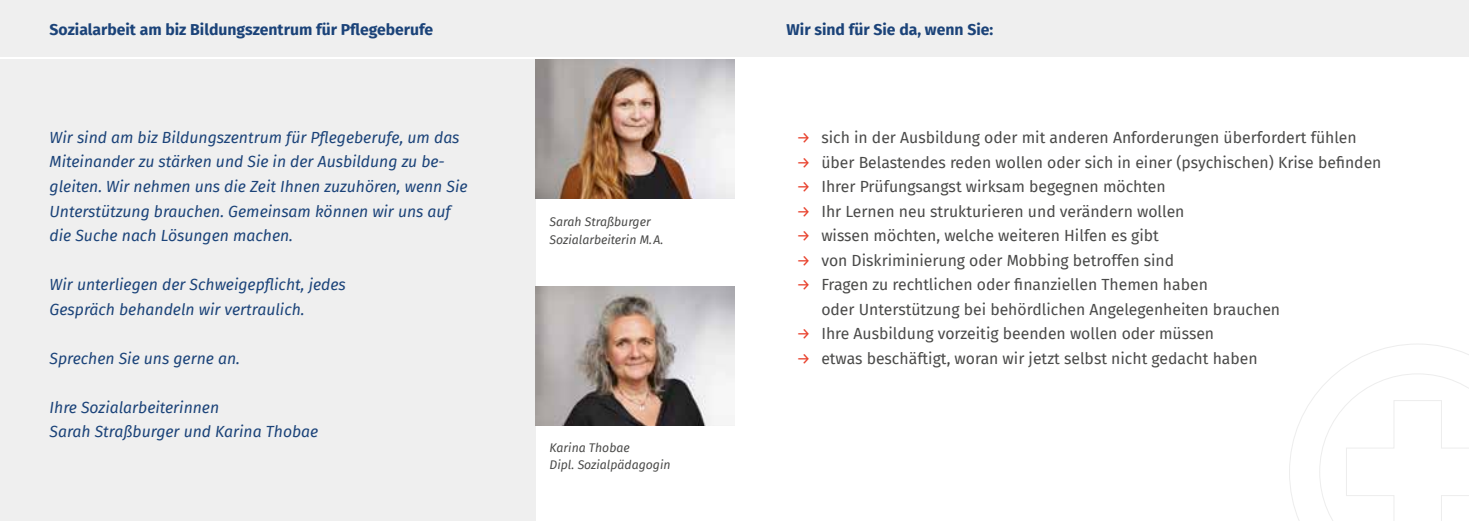
<style>
.page{position:relative;width:1469px;height:521px;background:#fff}
.page>*{position:absolute;margin:0;border:0;box-sizing:border-box;transform-origin:0 0}
.t1{font:15.75px/24.5px "Fira Sans";color:#4a4a49}
.t2{font:italic 15.75px/24.5px "Fira Sans";color:#1b4379}
.t3{font:700 15.75px "Fira Sans";color:#1b4379}
.t4{font:italic 12.25px/17.5px "Fira Sans";color:#4a4a49}
.s1{color:#e8412c}
</style>
<div class="page">
<div style="left:0;top:60px;width:536px;height:461px;background:#efefef"></div>
<div style="left:0;top:0;width:1468px;height:56px;background:#efefef"></div>
<img style="left:536px;top:286px;width:198px;height:139px">
<img style="left:536px;top:60px;width:198px;height:139px">
<svg style="left:1289px;top:344px;width:179px;height:177px"></svg>
<p class="t3" style="left:50px;top:16px;width:385px">Sozialarbeit am biz Bildungszentrum für Pflegeberufe</p>
<p class="t3" style="left:786px;top:16px;width:208px">Wir sind für Sie da, wenn Sie:</p>
<p class="t2" style="left:50px;top:125px;width:419px">Wir sind am biz Bildungszentrum für Pflegeberufe, um das Miteinander zu stärken und Sie in der Ausbildung zu be&shy;gleiten. Wir nehmen uns die Zeit Ihnen zuzuhören, wenn Sie Unterstützung brauchen. Gemeinsam können wir uns auf die Suche nach Lösungen machen.</p>
<p class="t2" style="left:50px;top:272px;width:298px">Wir unterliegen der Schweigepflicht, jedes<br>Gespräch behandeln wir vertraulich.</p>
<p class="t2" style="left:50px;top:345px;width:192px">Sprechen Sie uns gerne an.</p>
<p class="t2" style="left:50px;top:394px;width:270px">Ihre Sozialarbeiterinnen<br>Sarah Straßburger und Karina Thobae</p>
<p class="t4" style="left:549px;top:213px;width:115px">Sarah Straßburger<br>Sozialarbeiterin M.A.</p>
<p class="t4" style="left:549px;top:439px;width:122px">Karina Thobae<br>Dipl. Sozialpädagogin</p>
<p class="t1" style="left:796px;top:125px;width:561px"><span class="s1">→</span> sich in der Ausbildung oder mit anderen Anforderungen überfordert fühlen</p>
<p class="t1" style="left:796px;top:149px;width:586px"><span class="s1">→</span> über Belastendes reden wollen oder sich in einer (psychischen) Krise befinden</p>
<p class="t1" style="left:796px;top:174px;width:371px"><span class="s1">→</span> Ihrer Prüfungsangst wirksam begegnen möchten</p>
<p class="t1" style="left:796px;top:198px;width:389px"><span class="s1">→</span> Ihr Lernen neu strukturieren und verändern wollen</p>
<p class="t1" style="left:796px;top:223px;width:364px"><span class="s1">→</span> wissen möchten, welche weiteren Hilfen es gibt</p>
<p class="t1" style="left:796px;top:247px;width:379px"><span class="s1">→</span> von Diskriminierung oder Mobbing betroffen sind</p>
<p class="t1" style="left:821px;top:272px;width:460px;text-indent:-25px"><span class="s1">→</span> Fragen zu rechtlichen oder finanziellen Themen haben<br>oder Unterstützung bei behördlichen Angelegenheiten brauchen</p>
<p class="t1" style="left:796px;top:321px;width:419px"><span class="s1">→</span> Ihre Ausbildung vorzeitig beenden wollen oder müssen</p>
<p class="t1" style="left:796px;top:345px;width:462px"><span class="s1">→</span> etwas beschäftigt, woran wir jetzt selbst nicht gedacht haben</p>
</div>
